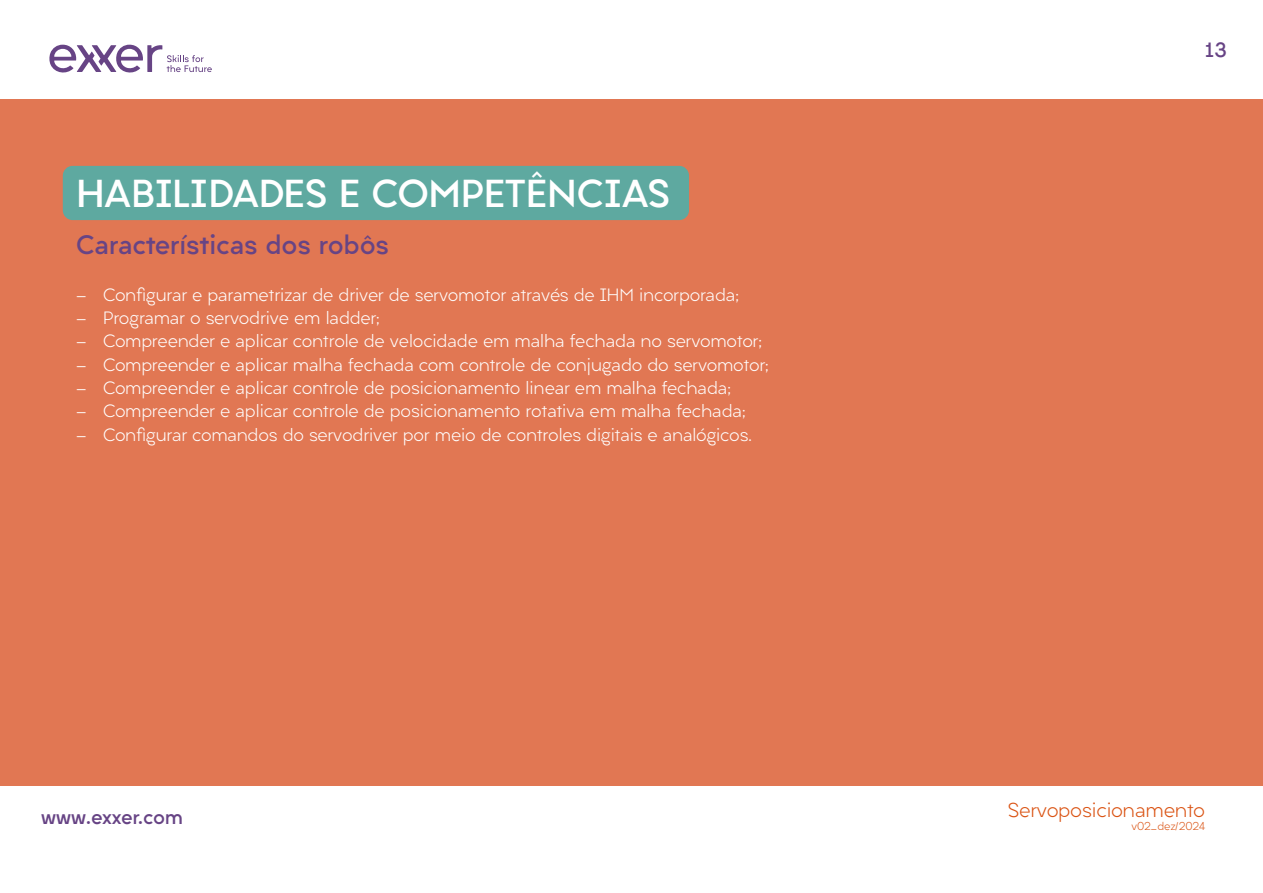
<style>
.page{position:relative;width:1263px;height:893px;background:#fff}
.page>*{position:absolute;margin:0;border:0;box-sizing:border-box;transform-origin:0 0}
.t1{font:700 37.05px "Liber Grotesque Family";color:#fff}
.t2{font:700 25.5px "Liber Grotesque Family";letter-spacing:-.01em;color:#674485}
.t3{font:300 19.05px "Liber Grotesque Family";letter-spacing:-.01em;color:#da5313}
.t4{font:700 19.05px "Liber Grotesque Family";letter-spacing:-.01em;color:#674485}
.t5{font:300 16.95px "Liber Grotesque Family";letter-spacing:-.01em;color:#fff}
.t6{font:300 10.65px "Liber Grotesque Family";color:#da5313}
</style>
<div class="page">
<svg style="left:49px;top:45px;width:163px;height:28px"></svg>
<div style="left:0;top:99px;width:1263px;height:686px;background:#e17753"></div>
<div style="left:63px;top:166px;width:626px;height:54px;background:#5ea9a0;border-radius:10px"></div>
<h1 class="t1" style="left:76px;top:171px;width:595px">HABILIDADES E COMPETÊNCIAS</h1>
<h2 class="t2" style="left:76px;top:229px;width:314px">Características dos robôs</h2>
<p class="t5" style="left:76px;top:284px;width:664px">- Configurar e parametrizar de driver de servomotor através de IHM incorporada;</p>
<p class="t5" style="left:76px;top:307px;width:305px">- Programar o servodrive em ladder;</p>
<p class="t5" style="left:76px;top:331px;width:687px">- Compreender e aplicar controle de velocidade em malha fechada no servomotor;</p>
<p class="t5" style="left:76px;top:354px;width:694px">- Compreender e aplicar malha fechada com controle de conjugado do servomotor;</p>
<p class="t5" style="left:76px;top:377px;width:656px">- Compreender e aplicar controle de posicionamento linear em malha fechada;</p>
<p class="t5" style="left:76px;top:401px;width:671px">- Compreender e aplicar controle de posicionamento rotativa em malha fechada;</p>
<p class="t5" style="left:76px;top:424px;width:677px">- Configurar comandos do servodriver por meio de controles digitais e analógicos.</p>
<p class="t4" style="left:1205px;top:38px;width:23px">13</p>
<p class="t4" style="left:41px;top:805px;width:143px">www.exxer.com</p>
<p class="t3" style="left:1008px;top:798px;width:199px">Servoposicionamento</p>
<p class="t6" style="left:1131px;top:819px;width:75px">v02_dez/2024</p>
</div>
